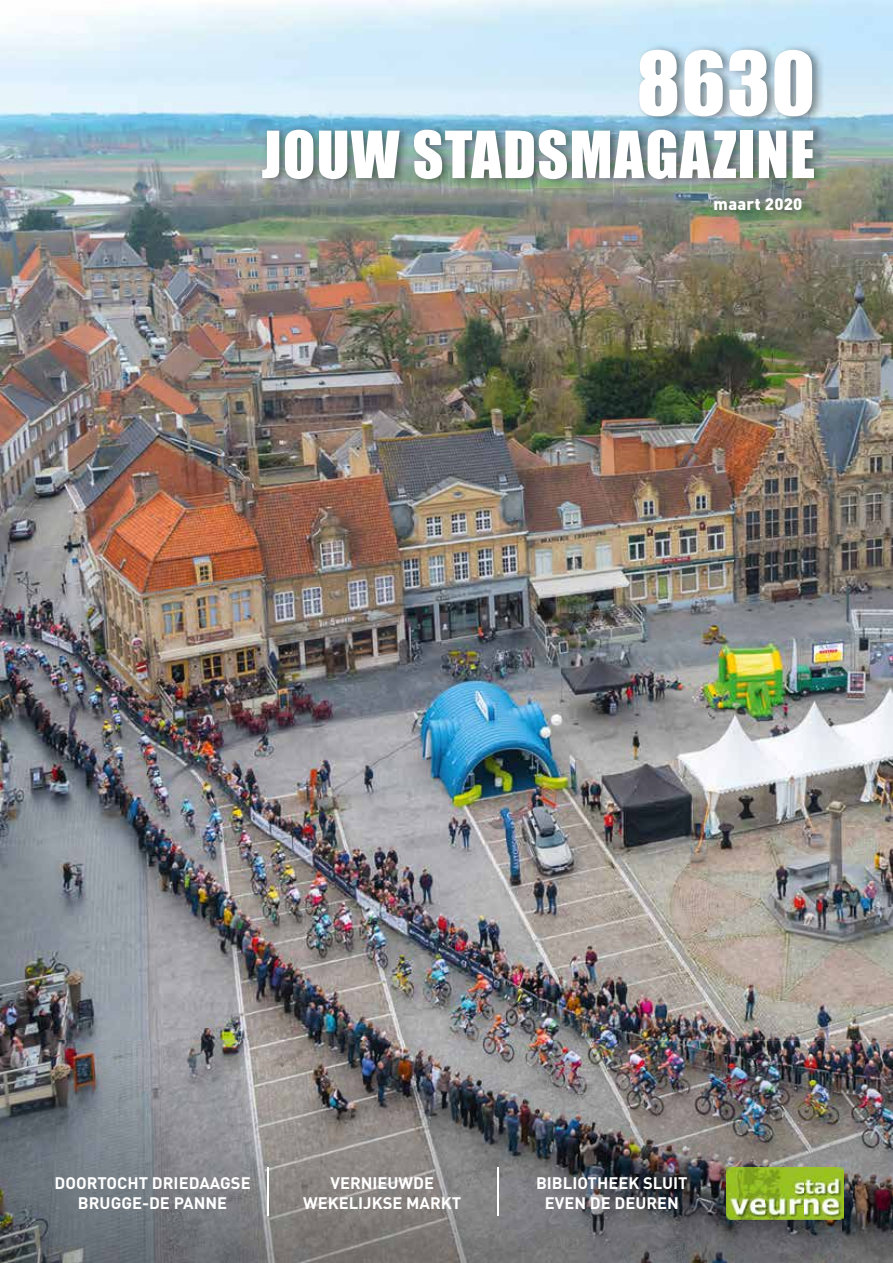
<style>
.page{position:relative;width:893px;height:1263px;background:#fff}
.page>*{position:absolute;margin:0;border:0;box-sizing:border-box;transform-origin:0 0}
.t1{font:81px "Impact";color:#fff}
.t2{font:60px "Impact";letter-spacing:.02em;color:#fff}
.t3{font:700 16.5px/19.8px "DIN";color:#fff;text-align:center}
.t4{font:900 16.5px "DIN";letter-spacing:.015em;color:#fff}
</style>
<div class="page">
<img style="left:0;top:0;width:893px;height:1041px">
<img style="left:0;top:1041px;width:630px;height:222px">
<img style="left:630px;top:1041px;width:263px;height:133px">
<img style="left:630px;top:1174px;width:105px;height:89px">
<img style="left:841px;top:1174px;width:52px;height:89px">
<img style="left:735px;top:1220px;width:106px;height:43px">
<img style="left:711px;top:191px;width:103px;height:28px">
<img style="left:258px;top:43px;width:568px;height:145px">
<img style="left:727px;top:1167px;width:116px;height:53px">
<hr style="left:267px;top:1167px;width:2px;height:49px;background:#fff">
<hr style="left:497px;top:1167px;width:2px;height:49px;background:#fff">
<h1 class="t1" style="left:637px;top:20px;width:180px">8630</h1>
<h2 class="t2" style="left:262px;top:108px;width:555px">JOUW STADSMAGAZINE</h2>
<p class="t4" style="left:714px;top:193px;width:90px">maart 2020</p>
<p class="t3" style="left:55px;top:1172px;width:198px">DOORTOCHT DRIEDAAGSE<br>BRUGGE-DE PANNE</p>
<p class="t3" style="left:303px;top:1172px;width:160px">VERNIEUWDE<br>WEKELIJKSE MARKT</p>
<p class="t3" style="left:536px;top:1172px;width:153px">BIBLIOTHEEK SLUIT<br>EVEN DE DEUREN</p>
</div>
